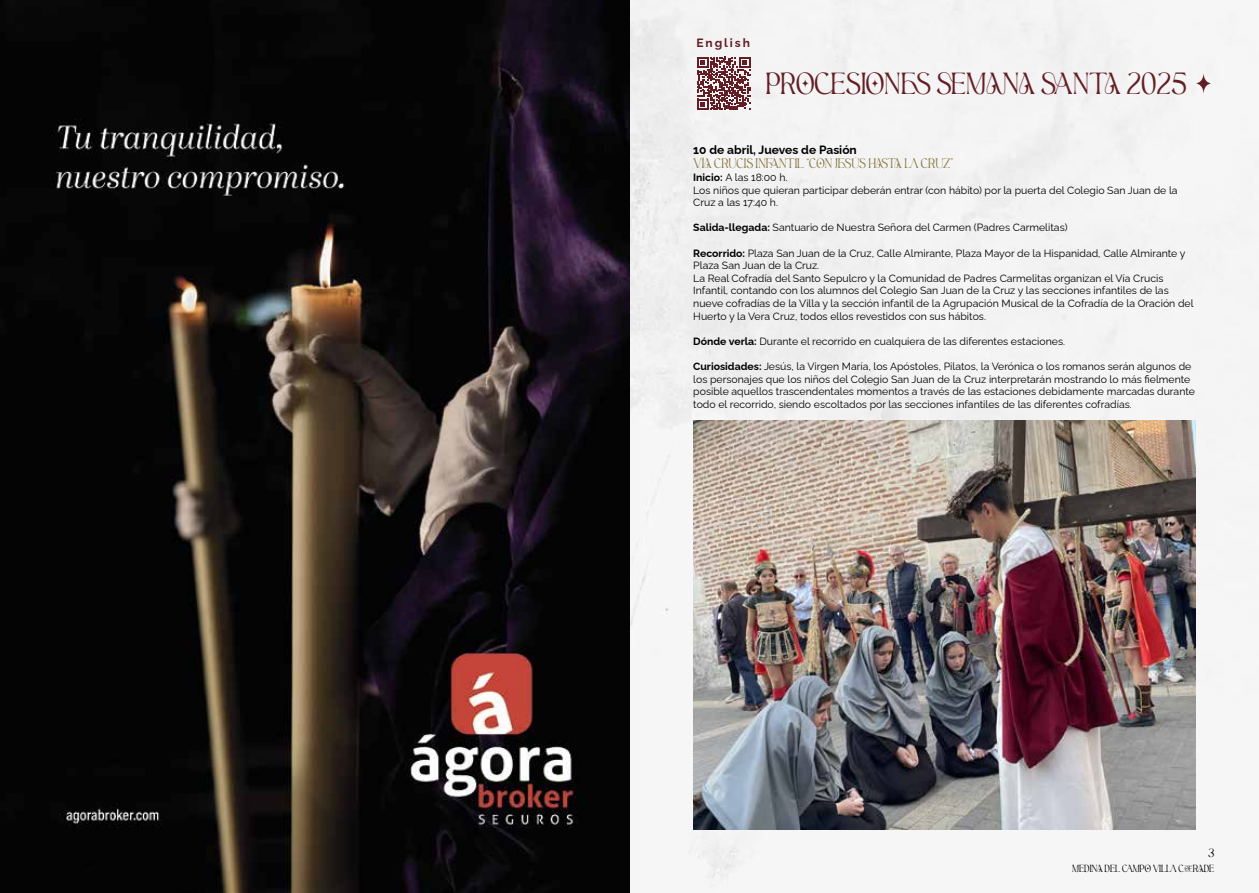
<style>
.page{position:relative;width:1259px;height:893px;background:#fff}
.page>*{position:absolute;margin:0;border:0;box-sizing:border-box;transform-origin:0 0}
.t1{font:26.7px "Aesthetic";letter-spacing:-.005em;color:#631e25}
.t2{font:12px "Aesthetic";letter-spacing:-.015em;color:#86763d}
.t3{font:700 12px "Raleway";color:#000}
.t4{font:700 12px "Raleway";letter-spacing:.16em;color:#631e25}
.t5{font:10.5px/12.6px "Raleway";color:#000}
.t6{font:10.5px "Aesthetic";color:#000}
.t7{font:9px "Aesthetic";color:#000}
.s1{font-weight:700}
</style>
<div class="page">
<div style="left:629px;top:0;width:630px;height:893px;background:#f4f4f4"></div>
<img style="left:0;top:0;width:629px;height:893px">
<svg style="left:1195px;top:72px;width:17px;height:22px"></svg>
<svg style="left:697px;top:57px;width:53px;height:53px"></svg>
<img style="left:693px;top:420px;width:502px;height:409px">
<p class="t4" style="left:696px;top:33px;width:55px">English</p>
<h1 class="t1" style="left:765px;top:70px;width:423px">PROCESIONES SEMANA SANTA 2025</h1>
<p class="t3" style="left:693px;top:140px;width:165px">10 de abril, Jueves de Pasión</p>
<p class="t2" style="left:693px;top:157px;width:261px">VÍA CRUCIS INFANTIL “CON JESÚS HASTA LA CRUZ”</p>
<p class="t5" style="left:693px;top:170px;width:486px"><span class="s1">Inicio:</span> A las 18:00 h.<br>Los niños que quieran participar deberán entrar (con hábito) por la puerta del Colegio San Juan de la<br>Cruz a las 17:40 h.</p>
<p class="t5" style="left:693px;top:220px;width:376px"><span class="s1">Salida-llegada:</span> Santuario de Nuestra Señora del Carmen (Padres Carmelitas)</p>
<p class="t5" style="left:693px;top:245px;width:502px"><span class="s1">Recorrido:</span> Plaza San Juan de la Cruz, Calle Almirante, Plaza Mayor de la Hispanidad, Calle Almirante y Plaza San Juan de la Cruz.<br>La Real Cofradía del Santo Sepulcro y la Comunidad de Padres Carmelitas organizan el Vía Crucis Infantil, contando con los alumnos del Colegio San Juan de la Cruz y las secciones infantiles de las nueve cofradías de la Villa y la sección infantil de la Agrupación Musical de la Cofradía de la Oración del Huerto y la Vera Cruz, todos ellos revestidos con sus hábitos.</p>
<p class="t5" style="left:693px;top:334px;width:373px"><span class="s1">Dónde verla:</span> Durante el recorrido en cualquiera de las diferentes estaciones.</p>
<p class="t5" style="left:693px;top:359px;width:503px"><span class="s1">Curiosidades:</span> Jesús, la Virgen María, los Apóstoles, Pilatos, la Verónica o los romanos serán algunos de los personajes que los niños del Colegio San Juan de la Cruz interpretarán mostrando lo más fielmente posible aquellos trascendentales momentos a través de las estaciones debidamente marcadas durante todo el recorrido, siendo escoltados por las secciones infantiles de las diferentes cofradías.</p>
<p class="t6" style="left:1208px;top:847px;width:8px">3</p>
<p class="t7" style="left:1072px;top:863px;width:144px">MEDINA DEL CAMPO VILLA COFRADE</p>
</div>
